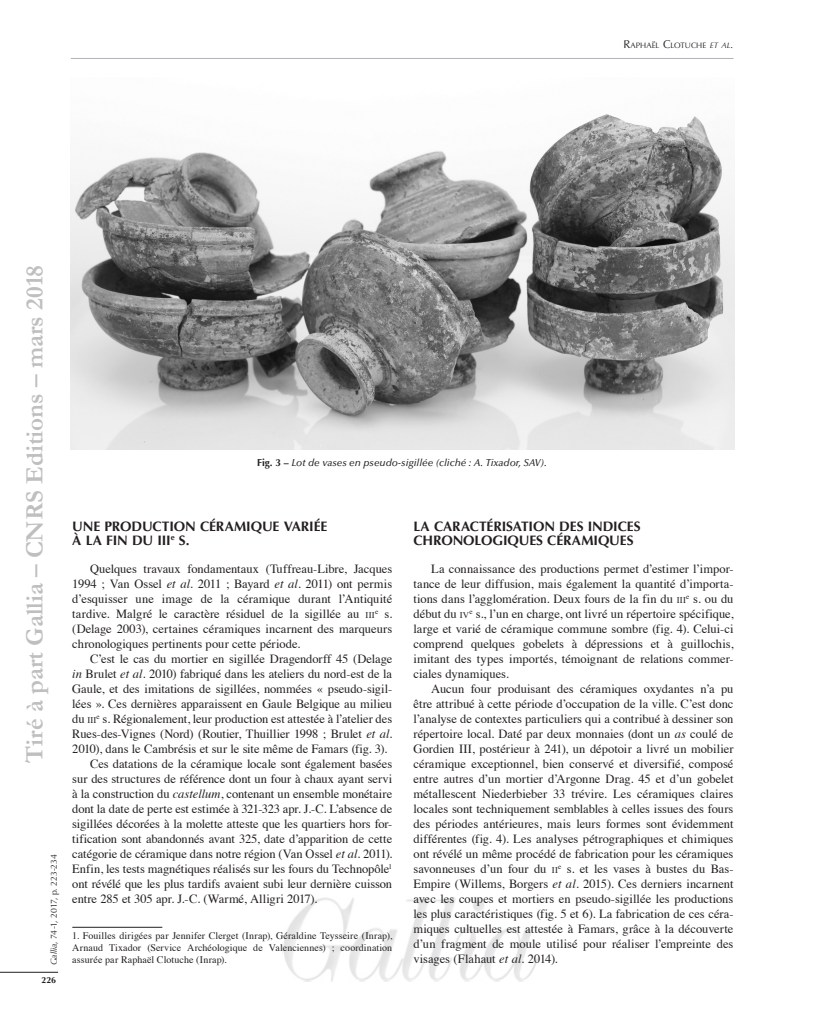
<style>
.page{position:relative;width:815px;height:1028px;background:#fff}
.page>*{position:absolute;margin:0;border:0;box-sizing:border-box;transform-origin:0 0}
.t1{font:700 25px "Garamond";color:#bfbfbf}
.T_b{font:700 13.75px/14.4px "Optima";letter-spacing:-.01em;color:#231f20}
.txt_Normal{font:12.5px/15px "Times";letter-spacing:-.005em;color:#231f20;text-align:justify}
.txt_Normal_sa{font:12.5px/15px "Times";color:#231f20;text-align:justify}
.titre_figure{font:italic 500 10.12px "Optima";color:#231f20}
.t2{font:10px/12px "Times";letter-spacing:.005em;color:#231f20;text-align:justify}
.t3{font:8.75px "Optima";letter-spacing:-.015em;color:#231f20}
.txt_Normal-2{font:8.75px "Times";color:#231f20}
.t4{font:700 8.75px "Optima";color:#231f20}
.t5{font:7.88px "Optima";color:#231f20}
.s1{font-size:11.25px}
.s2{font-style:italic}
.s3{font-style:italic;font-size:11.25px}
.s4{font-weight:700;font-style:normal}
.s5{font-size:8.75px}
.s6{font-size:12.5px}
</style>
<div class="page">
<img style="left:282px;top:898px;width:256px;height:84px">
<hr style="left:0;top:972px;width:58px;height:1px;background:#231f20">
<hr style="left:71px;top:58px;width:662px;height:1px;background:#b2b3b7">
<hr style="left:72px;top:927px;width:90px;height:1px;background:#231f20">
<img style="left:70px;top:114px;width:664px;height:335px">
<p class="t5" style="left:623px;top:41px;width:112px"><span class="s1">R</span>APHAËL <span class="s1">C</span>LOTUCHE <span class="s2">et al</span><span class="s3">.</span></p>
<h1 class="t1" style="left:20px;top:763px;width:500px;rotate:-90deg">Tiré à part Gallia – CNRS Editions – mars 2018</h1>
<p class="t3" style="left:49px;top:965px;width:113px;rotate:-90deg"><span class="s2">Gallia</span>, 74-1, 2017, p. 223-234</p>
<p class="t4" style="left:42px;top:974px;width:16px">226</p>
<p class="titre_figure" style="left:257px;top:456px;width:291px"><span class="s4">Fig. 3 –</span> Lot de vases en pseudo-sigillée (cliché : A. Tixador, SAV).</p>
<p class="T_b" style="left:72px;top:519px;width:257px">UNE PRODUCTION CÉRAMIQUE VARIÉE<br>À LA FIN DU III<sup>e</sup> S.</p>
<p class="txt_Normal_sa" style="left:72px;top:560px;width:321px;text-indent:18px">Quelques travaux fondamentaux (Tuffreau-Libre, Jacques 1994 ; Van Ossel <span class="s2">et al</span>. 2011 ; Bayard <span class="s2">et al</span>. 2011) ont permis d’esquisser une image de la céramique durant l’Antiquité tardive. Malgré le caractère résiduel de la sigillée au <span class="s5">iii</span><sup>e</sup> s. (Delage 2003), certaines céramiques incarnent des marqueurs chronologiques pertinents pour cette période.</p>
<p class="txt_Normal" style="left:72px;top:650px;width:321px;text-indent:18px">C’est le cas du mortier en sigillée Dragendorff 45 (Delage <span class="s2">in</span> Brulet <span class="s2">et al.</span> 2010) fabriqué dans les ateliers du nord-est de la Gaule, et des imitations de sigillées, nommées « pseudo-sigil&shy;lées ». Ces dernières apparaissent en Gaule Belgique au milieu</p>
<p class="txt_Normal-2" style="left:72px;top:712px;width:26px"><span class="s6">du</span> iii</p>
<p class="txt_Normal" style="left:72px;top:710px;width:321px;text-indent:24px"><sup>e</sup> s. Régionalement, leur production est attestée à l’atelier des Rues-des-Vignes (Nord) (Routier, Thuillier 1998 ; Brulet <span class="s2">et al</span>.<br>2010), dans le Cambrésis et sur le site même de Famars (fig. 3).</p>
<p class="txt_Normal" style="left:72px;top:755px;width:322px;text-indent:18px">Ces datations de la céramique locale sont également basées sur des structures de référence dont un four à chaux ayant servi à la construction du <span class="s2">castellum</span>, contenant un ensemble monétaire dont la date de perte est estimée à 321-323 apr. J.-C. L’absence de sigillées décorées à la molette atteste que les quartiers hors for&shy;tification sont abandonnés avant 325, date d’apparition de cette catégorie de céramique dans notre région (Van Ossel <span class="s2">et al</span>. 2011).<br>Enfin, les tests magnétiques réalisés sur les fours du Technopôle<sup>1 </sup>ont révélé que les plus tardifs avaient subi leur dernière cuisson entre 285 et 305 apr. J.-C. (Warmé, Alligri 2017).</p>
<p class="t2" style="left:72px;top:929px;width:321px">1. Fouilles dirigées par Jennifer Clerget (Inrap), Géraldine Teysseire (Inrap), Arnaud Tixador (Service Archéologique de Valenciennes) ; coordination assurée par Raphaël Clotuche (Inrap).</p>
<p class="T_b" style="left:414px;top:519px;width:229px">LA CARACTÉRISATION DES INDICES<br>CHRONOLOGIQUES CÉRAMIQUES</p>
<p class="txt_Normal_sa" style="left:414px;top:560px;width:321px;text-indent:18px">La connaissance des productions permet d’estimer l’impor&shy;tance de leur diffusion, mais également la quantité d’importa&shy;tions dans l’agglomération. Deux fours de la fin du <span class="s5">iii</span><sup>e</sup> s. ou du début du <span class="s5">iv</span><sup>e</sup> s., l’un en charge, ont livré un répertoire spécifique, large et varié de céramique commune sombre (fig. 4). Celui-ci comprend quelques gobelets à dépressions et à guillochis, imitant des types importés, témoignant de relations commer&shy;ciales dynamiques.</p>
<p class="txt_Normal" style="left:414px;top:680px;width:321px;text-indent:18px">Aucun four produisant des céramiques oxydantes n’a pu être attribué à cette période d’occupation de la ville. C’est donc l’analyse de contextes particuliers qui a contribué à dessiner son répertoire local. Daté par deux monnaies (dont un <span class="s2">as</span> coulé de Gordien III, postérieur à 241), un dépotoir a livré un mobilier céramique exceptionnel, bien conservé et diversifié, composé entre autres d’un mortier d’Argonne Drag. 45 et d’un gobelet métallescent Niederbieber 33 trévire. Les céramiques claires locales sont techniquement semblables à celles issues des fours des périodes antérieures, mais leurs formes sont évidemment différentes (fig. 4). Les analyses pétrographiques et chimiques ont révélé un même procédé de fabrication pour les céramiques savonneuses d’un four du <span class="s5">ii</span><sup>e</sup> s. et les vases à bustes du Bas-Empire (Willems, Borgers <span class="s2">et al.</span> 2015). Ces derniers incarnent avec les coupes et mortiers en pseudo-sigillée les productions les plus caractéristiques (fig. 5 et 6). La fabrication de ces céra&shy;miques cultuelles est attestée à Famars, grâce à la découverte d’un fragment de moule utilisé pour réaliser l’empreinte des visages (Flahaut <span class="s2">et al</span>. 2014).</p>
</div>
